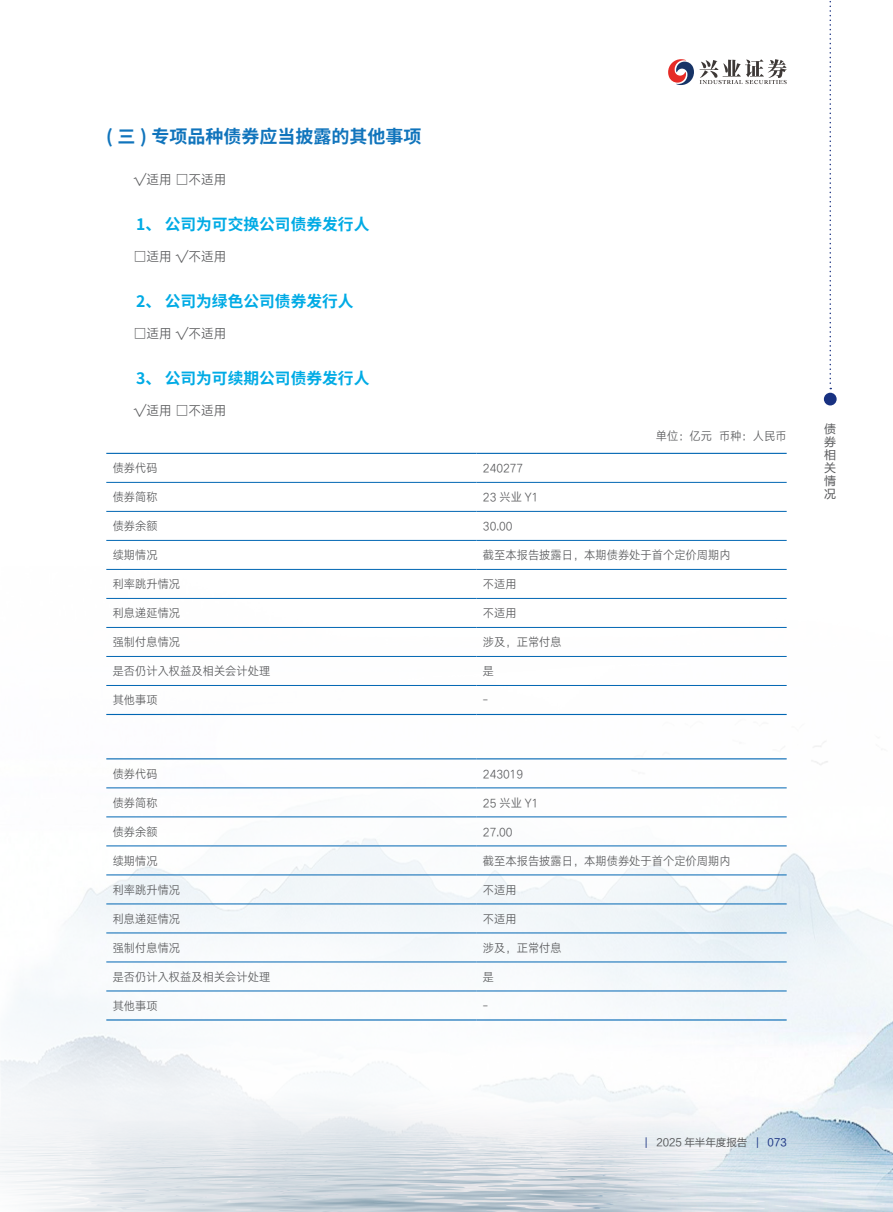
<style>
.page{position:relative;width:893px;height:1212px;background:#fff}
.page>*{position:absolute;margin:0;border:0;box-sizing:border-box;transform-origin:0 0}
.二级标题__一{font:700 18px "Source Han Sans SC";color:#1074bc}
.三级标题_1{font:700 15.75px "Source Han Sans CN";color:#00abe5}
.正文{font:13.5px "HY Qi Hei X1 DEW";color:#57585a}
.表文字左{font:12px "HY Qi Hei X1 DEW";color:#57585a}
.单位{font:12px "HY Qi Hei X1 DEW";color:#57585a}
.t1{font:12px/12.9px "FZLTHJW GB1 0";color:#57585a;text-align:justify}
.t2{font:10.5px "FZLTHJW GB1 0";color:#57585a}
.s1{color:#183181}
</style>
<div class="page">
<img style="left:0;top:69px;width:893px;height:1143px">
<svg style="left:829px;top:1px;width:2px;height:388px"></svg>
<div style="left:824px;top:393px;width:13px;height:12px;background:#183181;border-radius:50%"></div>
<svg style="left:668px;top:59px;width:26px;height:26px"></svg>
<svg style="left:700px;top:59px;width:87px;height:25px"></svg>
<hr style="left:106px;top:453px;width:371px;height:1px;background:#0166b3">
<hr style="left:477px;top:453px;width:310px;height:1px;background:#0166b3">
<hr style="left:106px;top:482px;width:371px;height:1px;background:#0166b3">
<hr style="left:477px;top:482px;width:310px;height:1px;background:#0166b3">
<hr style="left:106px;top:511px;width:371px;height:1px;background:#0166b3">
<hr style="left:477px;top:511px;width:310px;height:1px;background:#0166b3">
<hr style="left:106px;top:540px;width:371px;height:1px;background:#0166b3">
<hr style="left:477px;top:540px;width:310px;height:1px;background:#0166b3">
<hr style="left:106px;top:569px;width:371px;height:1px;background:#0166b3">
<hr style="left:477px;top:569px;width:310px;height:1px;background:#0166b3">
<hr style="left:106px;top:598px;width:371px;height:1px;background:#0166b3">
<hr style="left:477px;top:598px;width:310px;height:1px;background:#0166b3">
<hr style="left:106px;top:627px;width:371px;height:1px;background:#0166b3">
<hr style="left:477px;top:627px;width:310px;height:1px;background:#0166b3">
<hr style="left:106px;top:656px;width:371px;height:1px;background:#0166b3">
<hr style="left:477px;top:656px;width:310px;height:1px;background:#0166b3">
<hr style="left:106px;top:685px;width:371px;height:1px;background:#0166b3">
<hr style="left:477px;top:685px;width:310px;height:1px;background:#0166b3">
<hr style="left:106px;top:714px;width:371px;height:1px;background:#0166b3">
<hr style="left:477px;top:714px;width:310px;height:1px;background:#0166b3">
<hr style="left:106px;top:758px;width:371px;height:1px;background:#0166b3">
<hr style="left:477px;top:758px;width:310px;height:1px;background:#0166b3">
<hr style="left:106px;top:788px;width:371px;height:1px;background:#0166b3">
<hr style="left:477px;top:788px;width:310px;height:1px;background:#0166b3">
<hr style="left:106px;top:817px;width:371px;height:1px;background:#0166b3">
<hr style="left:477px;top:817px;width:310px;height:1px;background:#0166b3">
<hr style="left:106px;top:846px;width:371px;height:1px;background:#0166b3">
<hr style="left:477px;top:846px;width:310px;height:1px;background:#0166b3">
<hr style="left:106px;top:875px;width:371px;height:1px;background:#0166b3">
<hr style="left:477px;top:875px;width:310px;height:1px;background:#0166b3">
<hr style="left:106px;top:904px;width:371px;height:1px;background:#0166b3">
<hr style="left:477px;top:904px;width:310px;height:1px;background:#0166b3">
<hr style="left:106px;top:933px;width:371px;height:1px;background:#0166b3">
<hr style="left:477px;top:933px;width:310px;height:1px;background:#0166b3">
<hr style="left:106px;top:962px;width:371px;height:1px;background:#0166b3">
<hr style="left:477px;top:962px;width:310px;height:1px;background:#0166b3">
<hr style="left:106px;top:991px;width:371px;height:1px;background:#0166b3">
<hr style="left:477px;top:991px;width:310px;height:1px;background:#0166b3">
<hr style="left:106px;top:1019px;width:371px;height:1px;background:#0166b3">
<hr style="left:477px;top:1019px;width:310px;height:1px;background:#0166b3">
<p class="二级标题__一" style="left:106px;top:127px;width:317px">( 三 ) 专项品种债券应当披露的其他事项</p>
<p class="正文" style="left:134px;top:171px;width:94px">√适用 □不适用</p>
<p class="三级标题_1" style="left:136px;top:216px;width:235px">1、 公司为可交换公司债券发行人</p>
<p class="正文" style="left:134px;top:248px;width:94px">□适用 √不适用</p>
<p class="三级标题_1" style="left:136px;top:293px;width:219px">2、 公司为绿色公司债券发行人</p>
<p class="正文" style="left:134px;top:325px;width:94px">□适用 √不适用</p>
<p class="三级标题_1" style="left:136px;top:369px;width:235px">3、 公司为可续期公司债券发行人</p>
<p class="正文" style="left:134px;top:401px;width:94px">√适用 □不适用</p>
<p class="单位" style="left:656px;top:428px;width:132px">单位：亿元 币种：人民币</p>
<p class="表文字左" style="left:113px;top:460px;width:47px">债券代码</p>
<p class="表文字左" style="left:483px;top:460px;width:42px">240277</p>
<p class="表文字左" style="left:113px;top:489px;width:47px">债券简称</p>
<p class="表文字左" style="left:483px;top:489px;width:57px">23 兴业 Y1</p>
<p class="表文字左" style="left:113px;top:518px;width:47px">债券余额</p>
<p class="表文字左" style="left:483px;top:518px;width:31px">30.00</p>
<p class="表文字左" style="left:113px;top:547px;width:47px">续期情况</p>
<p class="表文字左" style="left:483px;top:547px;width:249px">截至本报告披露日，本期债券处于首个定价周期内</p>
<p class="表文字左" style="left:113px;top:576px;width:69px">利率跳升情况</p>
<p class="表文字左" style="left:483px;top:576px;width:35px">不适用</p>
<p class="表文字左" style="left:113px;top:605px;width:69px">利息递延情况</p>
<p class="表文字左" style="left:483px;top:605px;width:35px">不适用</p>
<p class="表文字左" style="left:113px;top:634px;width:69px">强制付息情况</p>
<p class="表文字左" style="left:483px;top:634px;width:80px">涉及，正常付息</p>
<p class="表文字左" style="left:113px;top:663px;width:159px">是否仍计入权益及相关会计处理</p>
<p class="表文字左" style="left:483px;top:663px;width:13px">是</p>
<p class="表文字左" style="left:113px;top:692px;width:47px">其他事项</p>
<p class="表文字左" style="left:483px;top:692px;width:7px">-</p>
<p class="表文字左" style="left:113px;top:766px;width:47px">债券代码</p>
<p class="表文字左" style="left:483px;top:766px;width:42px">243019</p>
<p class="表文字左" style="left:113px;top:795px;width:47px">债券简称</p>
<p class="表文字左" style="left:483px;top:795px;width:57px">25 兴业 Y1</p>
<p class="表文字左" style="left:113px;top:824px;width:47px">债券余额</p>
<p class="表文字左" style="left:483px;top:824px;width:31px">27.00</p>
<p class="表文字左" style="left:113px;top:853px;width:47px">续期情况</p>
<p class="表文字左" style="left:483px;top:853px;width:249px">截至本报告披露日，本期债券处于首个定价周期内</p>
<p class="表文字左" style="left:113px;top:882px;width:69px">利率跳升情况</p>
<p class="表文字左" style="left:483px;top:882px;width:35px">不适用</p>
<p class="表文字左" style="left:113px;top:911px;width:69px">利息递延情况</p>
<p class="表文字左" style="left:483px;top:911px;width:35px">不适用</p>
<p class="表文字左" style="left:113px;top:940px;width:69px">强制付息情况</p>
<p class="表文字左" style="left:483px;top:940px;width:80px">涉及，正常付息</p>
<p class="表文字左" style="left:113px;top:969px;width:159px">是否仍计入权益及相关会计处理</p>
<p class="表文字左" style="left:483px;top:969px;width:13px">是</p>
<p class="表文字左" style="left:113px;top:998px;width:47px">其他事项</p>
<p class="表文字左" style="left:483px;top:998px;width:7px">-</p>
<p class="t1" style="left:824px;top:423px;width:13px">债券相关情况</p>
<p class="t2" style="left:645px;top:1136px;width:143px"><span class="s1">|</span> 2025 年半年度报告 <span class="s1">| 073</span></p>
</div>
